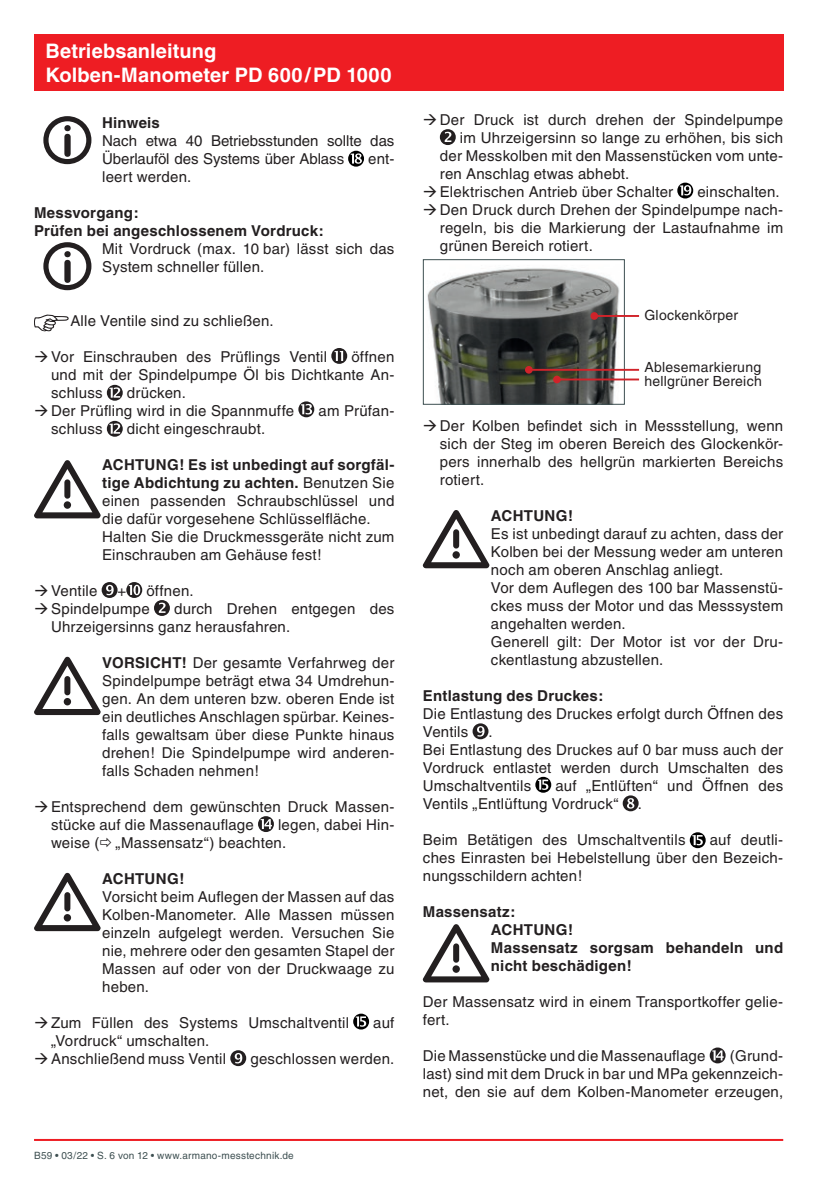
<style>
.page{position:relative;width:840px;height:1191px;background:#fff}
.page>*{position:absolute;margin:0;border:0;box-sizing:border-box;transform-origin:0 0}
.t1{font:700 20px/24px "Helvetica";letter-spacing:.005em;color:#fff}
.t2{font:15px/18px "Helvetica";letter-spacing:.015em;color:#231f20}
.t3{font:700 15px/18px "Helvetica";letter-spacing:.015em;color:#231f20}
.t4{font:15px/18px "Helvetica";letter-spacing:-.005em;color:#231f20}
.t5{font:14px/14px "Helvetica";letter-spacing:.015em;color:#231f20}
.t6{font:10px "Helvetica";letter-spacing:.025em;color:#3d4f51}
.s1{font-weight:700}
</style>
<div class="page">
<hr style="left:34px;top:1139px;width:748px;height:2px;background:#ee1d23">
<div style="left:34px;top:34px;width:748px;height:57px;background:#ee1d23"></div>
<div style="left:43px;top:116px;width:48px;height:48px;border:5px solid #231f20;border-radius:50%"></div>
<svg style="left:64px;top:125px;width:7px;height:32px"></svg>
<svg style="left:348px;top:151px;width:16px;height:16px"></svg>
<div style="left:43px;top:242px;width:48px;height:48px;border:5px solid #231f20;border-radius:50%"></div>
<svg style="left:64px;top:251px;width:7px;height:32px"></svg>
<svg style="left:34px;top:314px;width:35px;height:17px"></svg>
<svg style="left:331px;top:348px;width:16px;height:16px"></svg>
<svg style="left:107px;top:385px;width:16px;height:16px"></svg>
<svg style="left:298px;top:401px;width:16px;height:16px"></svg>
<svg style="left:107px;top:421px;width:16px;height:16px"></svg>
<svg style="left:34px;top:460px;width:67px;height:58px"></svg>
<div style="left:64px;top:501px;width:7px;height:8px;background:#231f20;border-radius:50%"></div>
<svg style="left:102px;top:582px;width:15px;height:16px"></svg>
<svg style="left:126px;top:582px;width:16px;height:16px"></svg>
<svg style="left:154px;top:600px;width:16px;height:16px"></svg>
<svg style="left:34px;top:657px;width:67px;height:58px"></svg>
<div style="left:64px;top:698px;width:7px;height:7px;background:#231f20;border-radius:50%"></div>
<svg style="left:258px;top:816px;width:16px;height:16px"></svg>
<svg style="left:34px;top:873px;width:67px;height:58px"></svg>
<div style="left:64px;top:914px;width:7px;height:7px;background:#231f20;border-radius:50%"></div>
<svg style="left:353px;top:1013px;width:16px;height:16px"></svg>
<svg style="left:230px;top:1050px;width:16px;height:16px"></svg>
<svg style="left:677px;top:183px;width:15px;height:15px"></svg>
<img style="left:427px;top:268px;width:195px;height:135px">
<div style="left:422px;top:259px;width:202px;height:146px;border:1px solid #3d4f51"></div>
<hr style="left:594px;top:315px;width:44px;height:2px;background:#d1232a">
<div style="left:590px;top:312px;width:7px;height:8px;background:#d1232a;border-radius:50%"></div>
<hr style="left:528px;top:369px;width:110px;height:2px;background:#d1232a">
<div style="left:524px;top:366px;width:8px;height:8px;background:#d1232a;border-radius:50%"></div>
<hr style="left:556px;top:378px;width:82px;height:2px;background:#d1232a">
<div style="left:552px;top:376px;width:8px;height:7px;background:#d1232a;border-radius:50%"></div>
<svg style="left:422px;top:510px;width:67px;height:58px"></svg>
<div style="left:452px;top:551px;width:7px;height:8px;background:#231f20;border-radius:50%"></div>
<svg style="left:472px;top:723px;width:16px;height:16px"></svg>
<svg style="left:535px;top:777px;width:16px;height:15px"></svg>
<svg style="left:622px;top:795px;width:16px;height:16px"></svg>
<svg style="left:689px;top:832px;width:16px;height:16px"></svg>
<svg style="left:422px;top:924px;width:67px;height:58px"></svg>
<div style="left:452px;top:965px;width:7px;height:8px;background:#231f20;border-radius:50%"></div>
<svg style="left:709px;top:1047px;width:16px;height:16px"></svg>
<svg style="left:439px;top:129px;width:16px;height:16px"></svg>
<h1 class="t1" style="left:45px;top:39px;width:347px">Betriebsanleitung<br>Kolben-Manometer PD 600/PD 1000</h1>
<p class="t3" style="left:102px;top:113px;width:59px">Hinweis</p>
<p class="t4" style="left:102px;top:131px;width:293px">Nach etwa 40 Betriebsstunden sollte das<br>Überlauföl des Systems über Ablass</p>
<p class="t2" style="left:368px;top:149px;width:28px">ent-</p>
<p class="t2" style="left:102px;top:167px;width:91px">leert werden.</p>
<p class="t3" style="left:34px;top:203px;width:291px">Messvorgang:<br>Prüfen bei angeschlossenem Vordruck:</p>
<p class="t2" style="left:102px;top:239px;width:293px">Mit Vordruck (max. 10 bar) lässt sich das<br>System schneller füllen.</p>
<p class="t2" style="left:70px;top:311px;width:205px">Alle Ventile sind zu schließen.</p>
<p class="t2" style="left:51px;top:347px;width:277px">Vor Einschrauben des Prüflings Ventil</p>
<p class="t2" style="left:51px;top:347px;width:344px;text-align:justify;text-indent:300px">öffnen und mit der Spindelpumpe Öl bis Dichtkante An&shy;schluss</p>
<p class="t2" style="left:51px;top:383px;width:244px;text-indent:76px">drücken.<br>Der Prüfling wird in die Spannmuffe</p>
<p class="t2" style="left:318px;top:401px;width:77px">am Prüfan-</p>
<p class="t2" style="left:51px;top:419px;width:53px">schluss</p>
<p class="t2" style="left:127px;top:419px;width:140px">dicht eingeschraubt.</p>
<p class="t2" style="left:102px;top:455px;width:293px"><span class="s1">ACHTUNG! Es ist unbedingt auf sorgfäl&shy;tige Abdichtung zu achten.</span> Benutzen Sie einen passenden Schraubschlüssel und die dafür vorgesehene Schlüsselfläche.<br>Halten Sie die Druckmessgeräte nicht zum Einschrauben am Gehäuse fest!</p>
<p class="t2" style="left:51px;top:581px;width:48px">Ventile</p>
<p class="t2" style="left:117px;top:581px;width:10px">+</p>
<p class="t2" style="left:51px;top:581px;width:144px;text-indent:95px">öffnen.<br>Spindelpumpe</p>
<p class="t2" style="left:51px;top:599px;width:344px;text-indent:123px">durch Drehen entgegen des<br>Uhrzeigersinns ganz herausfahren.</p>
<p class="t2" style="left:102px;top:653px;width:293px;text-align:justify"><span class="s1">VORSICHT!</span> Der gesamte Verfahrweg der Spindelpumpe beträgt etwa 34 Umdrehun&shy;gen. An dem unteren bzw. oberen Ende ist ein deutliches Anschlagen spürbar. Keines&shy;falls gewaltsam über diese Punkte hinaus drehen! Die Spindelpumpe wird anderen&shy;falls Schaden nehmen!</p>
<p class="t2" style="left:51px;top:797px;width:344px">Entsprechend dem gewünschten Druck Massen&shy;stücke auf die Massenauflage</p>
<p class="t2" style="left:51px;top:815px;width:344px;text-indent:227px">legen, dabei Hin&shy;weise ( „Massensatz“) beachten.</p>
<p class="t3" style="left:102px;top:869px;width:84px">ACHTUNG!</p>
<p class="t2" style="left:102px;top:887px;width:293px;text-align:justify">Vorsicht beim Auflegen der Massen auf das Kolben-Manometer. Alle Massen müssen einzeln aufgelegt werden. Versuchen Sie nie, mehrere oder den gesamten Stapel der Massen auf oder von der Druckwaage zu heben.</p>
<p class="t2" style="left:51px;top:1013px;width:299px">Zum Füllen des Systems Umschaltventil</p>
<p class="t2" style="left:373px;top:1013px;width:23px">auf</p>
<p class="t2" style="left:51px;top:1031px;width:176px">„Vordruck“ umschalten.<br>Anschließend muss Ventil</p>
<p class="t2" style="left:250px;top:1049px;width:145px">geschlossen werden.</p>
<p class="t6" style="left:34px;top:1149px;width:261px">B59 • 03/22 • S. 6 von 12 • www.armano-messtechnik.de</p>
<p class="t2" style="left:439px;top:111px;width:344px">Der Druck ist durch drehen der Spindelpumpe</p>
<p class="t2" style="left:459px;top:129px;width:324px">im Uhrzeigersinn so lange zu erhöhen, bis sich</p>
<p class="t2" style="left:439px;top:147px;width:344px">der Messkolben mit den Massenstücken vom unte-</p>
<p class="t2" style="left:439px;top:165px;width:191px">ren Anschlag etwas abhebt.</p>
<p class="t2" style="left:439px;top:183px;width:235px">Elektrischen Antrieb über Schalter</p>
<p class="t2" style="left:439px;top:183px;width:344px;text-indent:257px">einschalten.<br>Den Druck durch Drehen der Spindelpumpe nach&shy;regeln, bis die Markierung der Lastaufnahme im grünen Bereich rotiert.</p>
<p class="t5" style="left:644px;top:308px;width:95px">Glockenkörper</p>
<p class="t5" style="left:644px;top:360px;width:119px">Ablesemarkierung hellgrüner Bereich</p>
<p class="t2" style="left:439px;top:417px;width:345px;text-align:justify">Der Kolben befindet sich in Messstellung, wenn sich der Steg im oberen Bereich des Glockenkör&shy;pers innerhalb des hellgrün markierten Bereichs rotiert.</p>
<p class="t3" style="left:490px;top:507px;width:84px">ACHTUNG!</p>
<p class="t2" style="left:490px;top:525px;width:293px">Es ist unbedingt darauf zu achten, dass der Kolben bei der Messung weder am unteren noch am oberen Anschlag anliegt.<br>Vor dem Auflegen des 100 bar Massenstü&shy;ckes muss der Motor und das Messsystem angehalten werden.<br>Generell gilt: Der Motor ist vor der Dru&shy;ckentlastung abzustellen.</p>
<p class="t3" style="left:422px;top:687px;width:182px">Entlastung des Druckes:</p>
<p class="t2" style="left:422px;top:705px;width:361px">Die Entlastung des Druckes erfolgt durch Öffnen des<br>Ventils</p>
<p class="t2" style="left:422px;top:723px;width:362px;text-indent:66px">.<br>Bei Entlastung des Druckes auf 0 bar muss auch der<br>Vordruck entlastet werden durch Umschalten des<br>Umschaltventils</p>
<p class="t2" style="left:422px;top:777px;width:362px;text-indent:132px">auf „Entlüften“ und Öffnen des<br>Ventils „Entlüftung Vordruck“</p>
<p class="t2" style="left:637px;top:795px;width:6px">.</p>
<p class="t2" style="left:422px;top:831px;width:264px">Beim Betätigen des Umschaltventils</p>
<p class="t2" style="left:422px;top:831px;width:362px;text-align:justify;text-indent:287px">auf deutli&shy;ches Einrasten bei Hebelstellung über den Bezeich&shy;nungsschildern achten!</p>
<p class="t3" style="left:490px;top:903px;width:293px;text-indent:-68px">Massensatz:<br>ACHTUNG!<br>Massensatz sorgsam behandeln und nicht beschädigen!</p>
<p class="t2" style="left:422px;top:993px;width:361px">Der Massensatz wird in einem Transportkoffer gelie&shy;fert.</p>
<p class="t2" style="left:422px;top:1047px;width:284px">Die Massenstücke und die Massenauflage</p>
<p class="t2" style="left:422px;top:1047px;width:362px;text-align:justify;text-indent:307px">(Grund&shy;last) sind mit dem Druck in bar und MPa gekennzeich&shy;net, den sie auf dem Kolben-Manometer erzeugen,</p>
</div>
